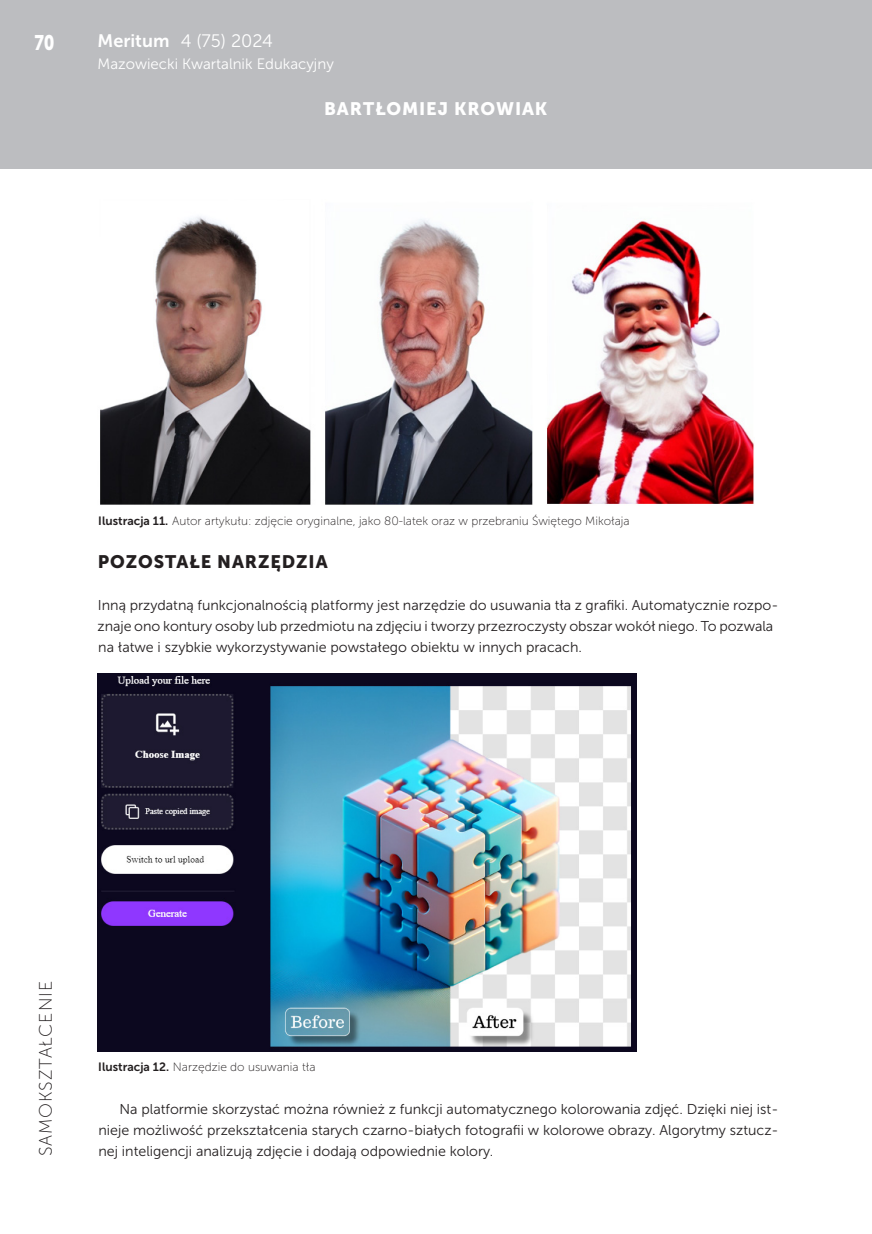
<style>
.page{position:relative;width:872px;height:1234px;background:#fff}
.page>*{position:absolute;margin:0;border:0;box-sizing:border-box;transform-origin:0 0}
.t1{font:21px "Museo Sans 900";color:#fff;scale:.8 1}
.t2{font:18px "Museo Sans 900";letter-spacing:.05em;color:#231f20}
.t3{font:18px "Museo Sans 900";letter-spacing:.05em;color:#fff}
.t4{font:18px "Museo Sans 300";color:#fff}
.t5{font:18px "Museo Sans 100";letter-spacing:.05em;color:#231f20}
.t6{font:15px "Museo Sans 300";color:#fff}
.t7{font:14.25px/21px "Museo Sans 300";color:#231f20}
.t8{font:12px "Museo Sans 100";color:#231f20}
.s1{font-family:"Museo Sans 700"}
</style>
<div class="page">
<div style="left:0;top:0;width:872px;height:169px;background:#bcbdc0"></div>
<img style="left:100px;top:217px;width:654px;height:288px">
<img style="left:98px;top:673px;width:538px;height:378px">
<h1 class="t1" style="left:34px;top:30px;width:27px">70</h1>
<p class="t4" style="left:98px;top:31px;width:177px"><span class="s1">Meritum</span> 4 (75) 2024</p>
<p class="t6" style="left:98px;top:56px;width:238px">Mazowiecki Kwartalnik Edukacyjny</p>
<p class="t3" style="left:324px;top:99px;width:225px">BARTŁOMIEJ KROWIAK</p>
<p class="t8" style="left:98px;top:514px;width:533px"><span class="s1">Ilustracja 11.</span> Autor artykułu: zdjęcie oryginalne, jako 80-latek oraz w przebraniu Świętego Mikołaja</p>
<p class="t2" style="left:98px;top:551px;width:231px">POZOSTAŁE NARZĘDZIA</p>
<p class="t7" style="left:98px;top:594px;width:682px">Inną przydatną funkcjonalnością platformy jest narzędzie do usuwania tła z grafiki. Automatycznie rozpo&shy;znaje ono kontury osoby lub przedmiotu na zdjęciu i tworzy przezroczysty obszar wokół niego. To pozwala na łatwe i szybkie wykorzystywanie powstałego obiektu w innych pracach.</p>
<p class="t5" style="left:36px;top:1156px;width:177px;rotate:-90deg">SAMOKSZTAŁCENIE</p>
<p class="t8" style="left:98px;top:1060px;width:219px"><span class="s1">Ilustracja 12.</span> Narzędzie do usuwania tła</p>
<p class="t7" style="left:98px;top:1098px;width:681px;text-align:justify;text-indent:21px">Na platformie skorzystać można również z funkcji automatycznego kolorowania zdjęć. Dzięki niej ist&shy;nieje możliwość przekształcenia starych czarno-białych fotografii w kolorowe obrazy. Algorytmy sztucz&shy;nej inteligencji analizują zdjęcie i dodają odpowiednie kolory.</p>
</div>
